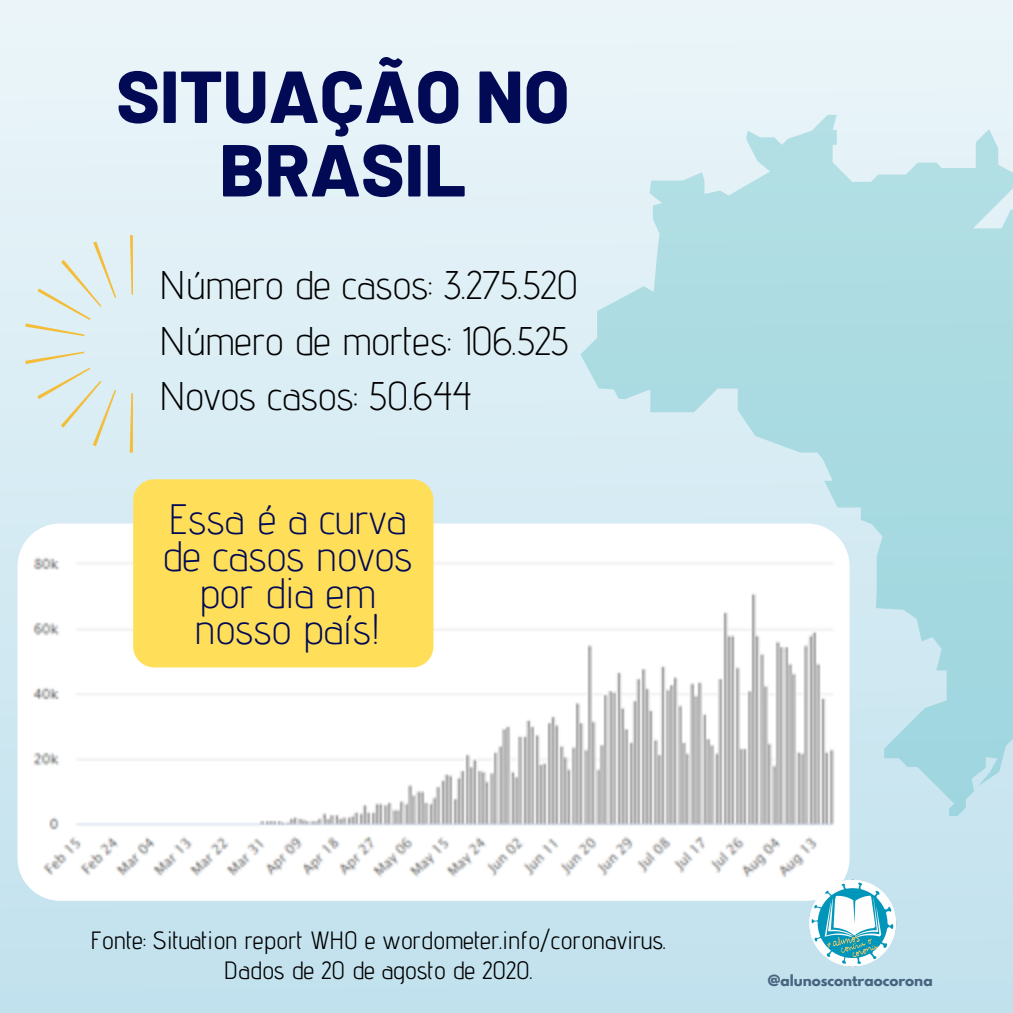
<style>
.page{position:relative;width:1013px;height:1013px;background:#fff}
.page>*{position:absolute;margin:0;border:0;box-sizing:border-box;transform-origin:0 0}
.t1{font:800 73.5px/73.5px "Barlow";color:#020a56;text-align:center}
.t2{font:300 42.5px/36.9px "Advent Pro";color:#020a56;text-align:center}
.t3{font:300 40px/55.2px "Advent Pro";color:#000}
.t4{font:25px/30px "Advent Pro";color:#000;text-align:center}
.t5{font:700 13.62px "League Spartan";color:#49647f}
</style>
<div class="page">
<div style="left:0;top:0;width:1012px;height:1012px;background:linear-gradient(to bottom,#ebf5f9,#c1e1ee)"></div>
<svg style="left:580px;top:115px;width:432px;height:701px;background:#bce1e8"></svg>
<div style="left:17px;top:523px;width:832px;height:377px;background:#fff;border-radius:43px"></div>
<img style="left:32px;top:543px;width:803px;height:335px">
<img style="left:776px;top:877px;width:148px;height:113px">
<div style="left:133px;top:479px;width:300px;height:188px;background:#ffde59;border-radius:21px"></div>
<svg style="left:25px;top:235px;width:108px;height:217px;background:#deebe9"></svg>
<h1 class="t1" style="left:116px;top:57px;width:455px">SITUAÇÃO NO<br>BRASIL</h1>
<h3 class="t3" style="left:159px;top:257px;width:420px">Número de casos: 3.275.520<br>Número de mortes: 106.525<br>Novos casos: 50.644</h3>
<h2 class="t2" style="left:162px;top:499px;width:252px">Essa é a curva de casos novos por dia em nosso país!</h2>
<p class="t4" style="left:90px;top:925px;width:577px">Fonte: Situation report WHO e wordometer.info/coronavirus.<br>Dados de 20 de agosto de 2020.</p>
<p class="t5" style="left:767px;top:973px;width:166px">@alunoscontraocorona</p>
</div>
